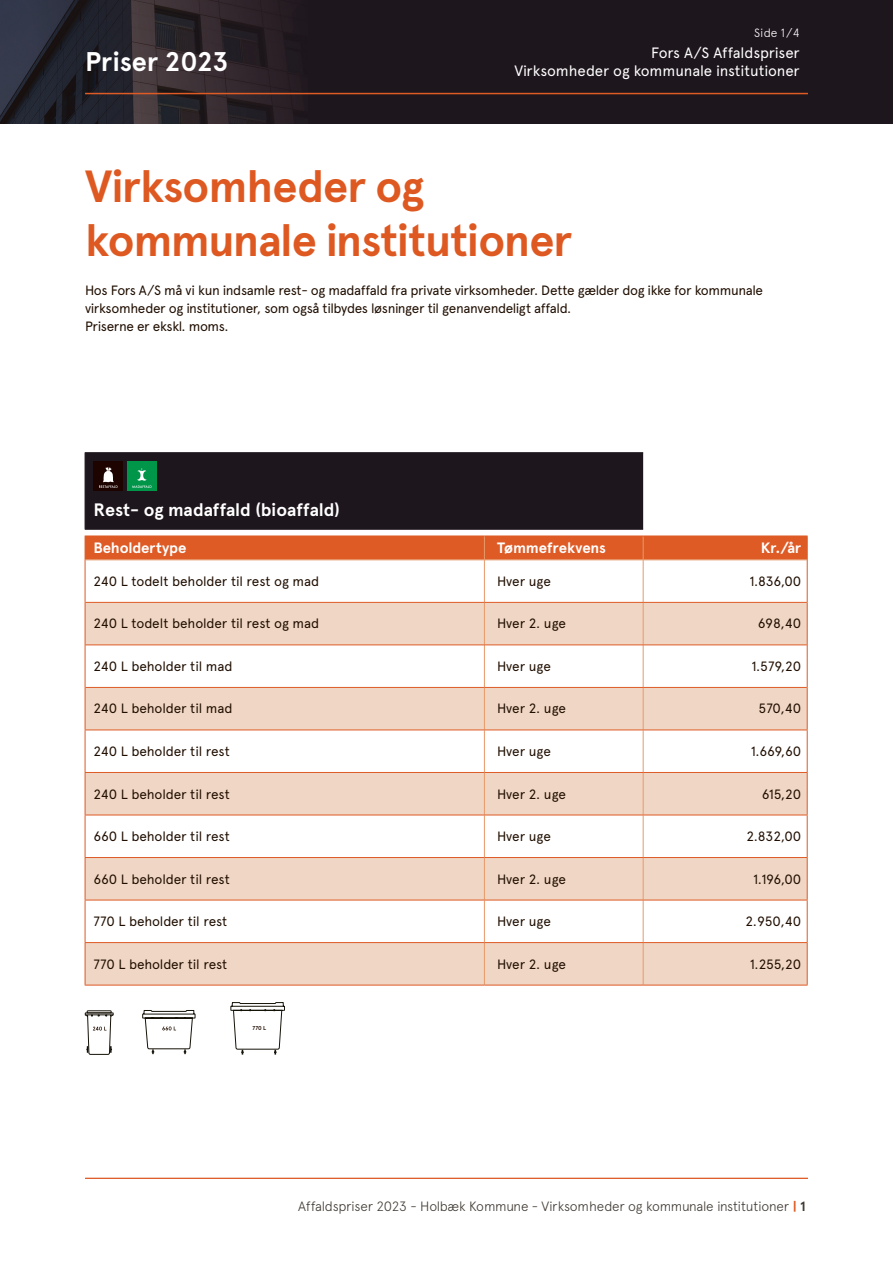
<style>
.page{position:relative;width:893px;height:1263px;background:#fff}
.page>*{position:absolute;margin:0;border:0;box-sizing:border-box;transform-origin:0 0}
.t1{font:700 45px/54px "Apercu Pro";letter-spacing:-.025em;color:#de5921}
.t2{font:700 27px "Apercu Pro";letter-spacing:-.005em;color:#fff}
.t3{font:700 18px "Apercu Pro";letter-spacing:-.005em;color:#fff}
.t4{font:15px/21px "Apercu Pro";letter-spacing:-.01em;color:#fff;text-align:right}
.t5{font:700 15px "Apercu Pro";letter-spacing:-.01em;color:#fff}
.t6{font:13.5px/18px "Apercu Pro";letter-spacing:-.015em;color:#200e00}
.t7{font:300 13.5px "Apercu Pro";letter-spacing:-.015em;color:#403a33}
.t8{font:300 12px "Apercu Pro";color:#fff}
.t9{font:700 5.7px "Apercu";color:#200e00}
.s1{font-weight:700;color:#de5921}
.s2{font-weight:700}
</style>
<div class="page">
<div style="left:0;top:0;width:893px;height:123px;background:#1e161d"></div>
<img style="left:0;top:0;width:308px;height:123px">
<hr style="left:85px;top:452px;width:558px;height:1px;background:#1e161d">
<hr style="left:85px;top:529px;width:558px;height:1px;background:#1e161d">
<div style="left:85px;top:453px;width:558px;height:76px;background:#1e161d"></div>
<svg style="left:86px;top:603px;width:721px;height:382px;fill:#f0d6c4"></svg>
<hr style="left:85px;top:560px;width:1px;height:42px;background:#de5b26">
<hr style="left:85px;top:602px;width:1px;height:43px;background:#de5b26">
<hr style="left:85px;top:645px;width:1px;height:42px;background:#de5b26">
<hr style="left:85px;top:687px;width:1px;height:42px;background:#de5b26">
<hr style="left:85px;top:730px;width:1px;height:42px;background:#de5b26">
<hr style="left:85px;top:773px;width:1px;height:42px;background:#de5b26">
<hr style="left:85px;top:815px;width:1px;height:42px;background:#de5b26">
<hr style="left:85px;top:858px;width:1px;height:42px;background:#de5b26">
<hr style="left:85px;top:900px;width:1px;height:42px;background:#de5b26">
<hr style="left:85px;top:943px;width:1px;height:42px;background:#de5b26">
<div style="left:85px;top:536px;width:723px;height:24px;background:#de5b26"></div>
<hr style="left:484px;top:560px;width:1px;height:42px;background:#e79a6a">
<hr style="left:643px;top:560px;width:1px;height:42px;background:#e79a6a">
<hr style="left:484px;top:603px;width:1px;height:42px;background:#e79a6a">
<hr style="left:643px;top:603px;width:1px;height:42px;background:#e79a6a">
<hr style="left:807px;top:560px;width:1px;height:42px;background:#de5b26">
<hr style="left:807px;top:602px;width:1px;height:43px;background:#de5b26">
<hr style="left:484px;top:645px;width:1px;height:42px;background:#e79a6a">
<hr style="left:643px;top:645px;width:1px;height:42px;background:#e79a6a">
<hr style="left:484px;top:688px;width:1px;height:41px;background:#e79a6a">
<hr style="left:643px;top:688px;width:1px;height:41px;background:#e79a6a">
<hr style="left:484px;top:730px;width:1px;height:42px;background:#e79a6a">
<hr style="left:643px;top:730px;width:1px;height:42px;background:#e79a6a">
<hr style="left:484px;top:773px;width:1px;height:42px;background:#e79a6a">
<hr style="left:643px;top:773px;width:1px;height:42px;background:#e79a6a">
<hr style="left:484px;top:815px;width:1px;height:42px;background:#e79a6a">
<hr style="left:643px;top:815px;width:1px;height:42px;background:#e79a6a">
<hr style="left:484px;top:858px;width:1px;height:42px;background:#e79a6a">
<hr style="left:643px;top:858px;width:1px;height:42px;background:#e79a6a">
<hr style="left:484px;top:900px;width:1px;height:42px;background:#e79a6a">
<hr style="left:643px;top:900px;width:1px;height:42px;background:#e79a6a">
<hr style="left:484px;top:943px;width:1px;height:42px;background:#e79a6a">
<hr style="left:643px;top:943px;width:1px;height:42px;background:#e79a6a">
<hr style="left:807px;top:645px;width:1px;height:42px;background:#de5b26">
<hr style="left:807px;top:687px;width:1px;height:42px;background:#de5b26">
<hr style="left:807px;top:730px;width:1px;height:42px;background:#de5b26">
<hr style="left:807px;top:773px;width:1px;height:42px;background:#de5b26">
<hr style="left:807px;top:815px;width:1px;height:42px;background:#de5b26">
<hr style="left:807px;top:858px;width:1px;height:42px;background:#de5b26">
<hr style="left:807px;top:900px;width:1px;height:42px;background:#de5b26">
<hr style="left:807px;top:943px;width:1px;height:42px;background:#de5b26">
<hr style="left:643px;top:536px;width:165px;height:1px;background:#de5b26">
<hr style="left:85px;top:560px;width:399px;height:1px;background:#e79a6a">
<hr style="left:484px;top:560px;width:159px;height:1px;background:#e79a6a">
<hr style="left:643px;top:560px;width:164px;height:1px;background:#e79a6a">
<hr style="left:85px;top:729px;width:399px;height:1px;background:#de5b26">
<hr style="left:484px;top:729px;width:159px;height:1px;background:#de5b26">
<hr style="left:643px;top:729px;width:165px;height:1px;background:#de5b26">
<hr style="left:85px;top:772px;width:399px;height:1px;background:#de5b26">
<hr style="left:484px;top:772px;width:159px;height:1px;background:#de5b26">
<hr style="left:643px;top:772px;width:165px;height:1px;background:#de5b26">
<hr style="left:85px;top:815px;width:399px;height:1px;background:#de5b26">
<hr style="left:484px;top:815px;width:159px;height:1px;background:#de5b26">
<hr style="left:643px;top:815px;width:165px;height:1px;background:#de5b26">
<hr style="left:85px;top:857px;width:399px;height:1px;background:#de5b26">
<hr style="left:484px;top:857px;width:159px;height:1px;background:#de5b26">
<hr style="left:643px;top:857px;width:165px;height:1px;background:#de5b26">
<hr style="left:85px;top:900px;width:399px;height:1px;background:#de5b26">
<hr style="left:484px;top:900px;width:159px;height:1px;background:#de5b26">
<hr style="left:643px;top:900px;width:165px;height:1px;background:#de5b26">
<hr style="left:85px;top:942px;width:399px;height:1px;background:#de5b26">
<hr style="left:484px;top:942px;width:159px;height:1px;background:#de5b26">
<hr style="left:643px;top:942px;width:165px;height:1px;background:#de5b26">
<hr style="left:85px;top:985px;width:399px;height:1px;background:#de5b26">
<hr style="left:484px;top:985px;width:159px;height:1px;background:#de5b26">
<hr style="left:643px;top:985px;width:165px;height:1px;background:#de5b26">
<hr style="left:85px;top:602px;width:399px;height:1px;background:#de5b26">
<hr style="left:484px;top:602px;width:159px;height:1px;background:#de5b26">
<hr style="left:643px;top:602px;width:164px;height:1px;background:#de5b26">
<hr style="left:85px;top:645px;width:399px;height:1px;background:#de5b26">
<hr style="left:484px;top:645px;width:159px;height:1px;background:#de5b26">
<hr style="left:643px;top:645px;width:164px;height:1px;background:#de5b26">
<hr style="left:85px;top:687px;width:399px;height:1px;background:#de5b26">
<hr style="left:484px;top:687px;width:159px;height:1px;background:#de5b26">
<hr style="left:643px;top:687px;width:164px;height:1px;background:#de5b26">
<hr style="left:85px;top:1178px;width:723px;height:1px;background:#de5b26">
<hr style="left:85px;top:93px;width:723px;height:1px;background:#de5b26">
<svg style="left:85px;top:1010px;width:29px;height:45px"></svg>
<svg style="left:142px;top:1010px;width:54px;height:44px"></svg>
<svg style="left:230px;top:1002px;width:55px;height:52px"></svg>
<h2 class="t2" style="left:85px;top:41px;width:145px">Priser 2023</h2>
<p class="t8" style="left:754px;top:24px;width:47px">Side 1/4</p>
<p class="t4" style="left:514px;top:43px;width:287px;line-height:18px">Fors A/S Affaldspriser<br>Virksomheder og kommunale institutioner</p>
<p class="t4" style="left:668px;top:42px;width:134px">Fors Varme Holbæk<br>Jyderup A/S</p>
<h1 class="t1" style="left:85px;top:158px;width:489px">Virksomheder og kommunale institutioner</h1>
<p class="t6" style="left:85px;top:281px;width:680px">Hos Fors A/S må vi kun indsamle rest- og madaffald fra private virksomheder. Dette gælder dog ikke for kommunale virksomheder og institutioner, som også tilbydes løsninger til genanvendeligt affald.<br>Priserne er ekskl. moms.</p>
<h3 class="t3" style="left:94px;top:497px;width:248px">Rest- og madaffald (bioaffald)</h3>
<p class="t5" style="left:94px;top:537px;width:94px">Beholdertype</p>
<p class="t5" style="left:497px;top:537px;width:110px">Tømmefrekvens</p>
<p class="t5" style="left:761px;top:537px;width:42px">Kr./år</p>
<p class="t6" style="left:94px;top:571px;width:227px">240 L todelt beholder til rest og mad</p>
<p class="t6" style="left:497px;top:571px;width:55px">Hver uge</p>
<p class="t6" style="left:749px;top:571px;width:53px">1.836,00</p>
<p class="t6" style="left:94px;top:614px;width:227px">240 L todelt beholder til rest og mad</p>
<p class="t6" style="left:497px;top:614px;width:70px">Hver 2. uge</p>
<p class="t6" style="left:758px;top:614px;width:45px">698,40</p>
<p class="t6" style="left:94px;top:656px;width:141px">240 L beholder til mad</p>
<p class="t6" style="left:497px;top:656px;width:55px">Hver uge</p>
<p class="t6" style="left:752px;top:656px;width:51px">1.579,20</p>
<p class="t6" style="left:94px;top:699px;width:141px">240 L beholder til mad</p>
<p class="t6" style="left:497px;top:699px;width:70px">Hver 2. uge</p>
<p class="t6" style="left:758px;top:699px;width:44px">570,40</p>
<p class="t6" style="left:94px;top:741px;width:138px">240 L beholder til rest</p>
<p class="t6" style="left:497px;top:741px;width:55px">Hver uge</p>
<p class="t6" style="left:751px;top:741px;width:52px">1.669,60</p>
<p class="t6" style="left:94px;top:784px;width:138px">240 L beholder til rest</p>
<p class="t6" style="left:497px;top:784px;width:70px">Hver 2. uge</p>
<p class="t6" style="left:762px;top:784px;width:41px">615,20</p>
<p class="t6" style="left:94px;top:826px;width:138px">660 L beholder til rest</p>
<p class="t6" style="left:497px;top:826px;width:55px">Hver uge</p>
<p class="t6" style="left:747px;top:826px;width:56px">2.832,00</p>
<p class="t6" style="left:94px;top:869px;width:138px">660 L beholder til rest</p>
<p class="t6" style="left:497px;top:869px;width:70px">Hver 2. uge</p>
<p class="t6" style="left:753px;top:869px;width:50px">1.196,00</p>
<p class="t6" style="left:94px;top:911px;width:135px">770 L beholder til rest</p>
<p class="t6" style="left:497px;top:911px;width:55px">Hver uge</p>
<p class="t6" style="left:745px;top:911px;width:57px">2.950,40</p>
<p class="t6" style="left:94px;top:954px;width:135px">770 L beholder til rest</p>
<p class="t6" style="left:497px;top:954px;width:70px">Hver 2. uge</p>
<p class="t6" style="left:750px;top:954px;width:53px">1.255,20</p>
<p class="t9" style="left:253px;top:1025px;width:15px">770 L</p>
<p class="t7" style="left:298px;top:1196px;width:509px">Affaldspriser 2023 - Holbæk Kommune - Virksomheder og kommunale institutioner <span class="s1">|</span> <span class="s2">1</span></p>
</div>
